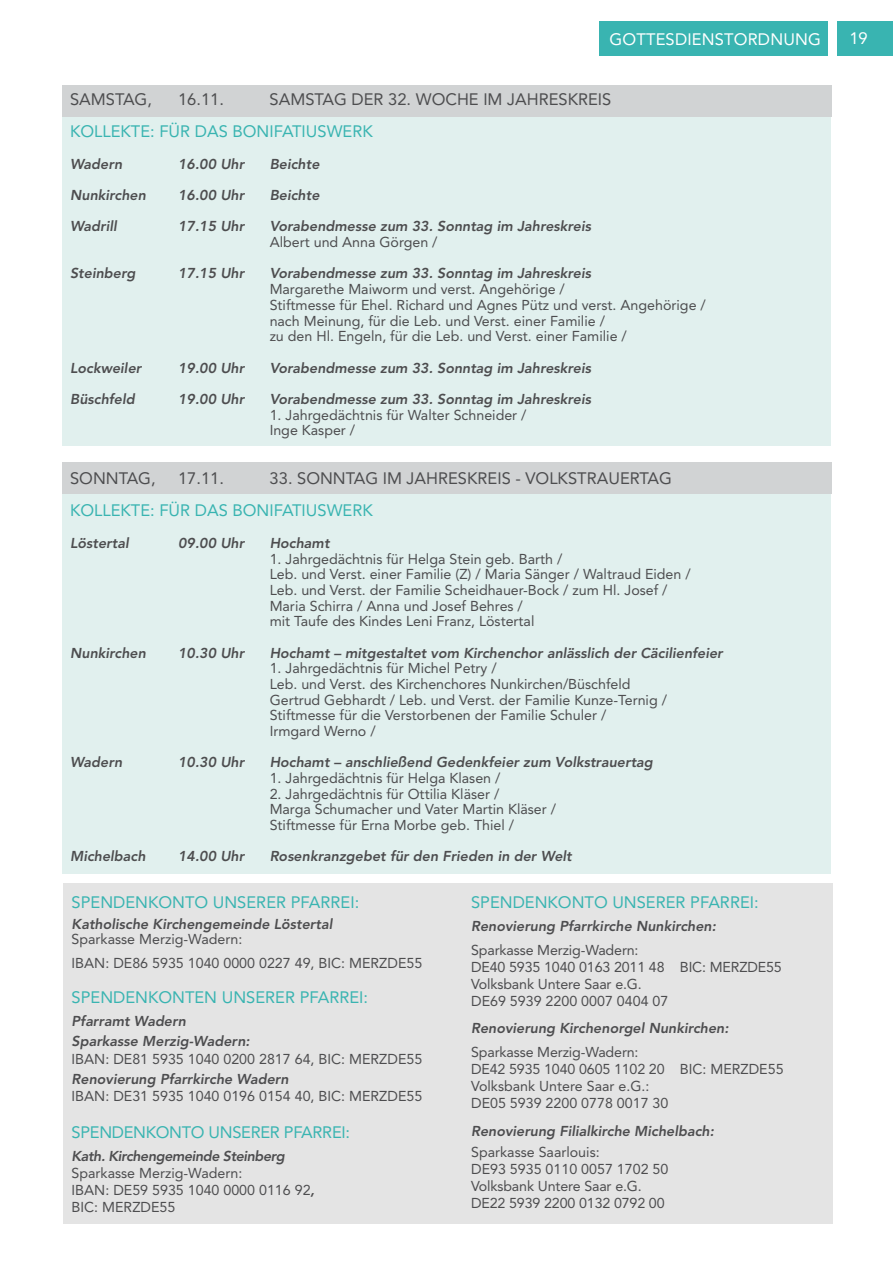
<style>
.page{position:relative;width:893px;height:1263px;background:#fff}
.page>*{position:absolute;margin:0;border:0;box-sizing:border-box;transform-origin:0 0}
.t1{font:16.5px "Avenir LT Std";color:#39b4b1}
.t2{font:16.5px "Avenir LT Std";color:#4d4d4f}
.t3{font:16.5px "Avenir LT Std";letter-spacing:-.02em;color:#39b4b1}
.t4{font:16.5px "Avenir LT Std";letter-spacing:.01em;color:#fff}
.t5{font:14.25px/17.1px "Avenir LT Std";color:#4d4d4f}
.t6{font:italic 800 14.25px/20.1px "Avenir LT Std";color:#4d4d4f}
.t7{font:italic 800 14.25px "Avenir LT Std";letter-spacing:-.03em;color:#4d4d4f}
.s1{font-weight:800;font-style:italic}
</style>
<div class="page">
<div style="left:837px;top:22px;width:56px;height:34px;background:#39b4b1"></div>
<div style="left:63px;top:103px;width:768px;height:343px;background:#e1f0ee"></div>
<div style="left:63px;top:482px;width:768px;height:392px;background:#e1f0ee"></div>
<div style="left:63px;top:85px;width:769px;height:32px;background:#d1d3d4"></div>
<div style="left:63px;top:462px;width:769px;height:32px;background:#d1d3d4"></div>
<div style="left:600px;top:22px;width:228px;height:34px;background:#39b4b1"></div>
<div style="left:63px;top:883px;width:769px;height:340px;background:#e4e4e4"></div>
<p class="t4" style="left:609px;top:30px;width:57px">Gottesdiens</p>
<p class="t4" style="left:724px;top:30px;width:37px">tordnung</p>
<p class="t2" style="left:70px;top:89px;width:83px">SAMSTAG,</p>
<p class="t2" style="left:178px;top:89px;width:47px">16.11.</p>
<p class="t2" style="left:270px;top:89px;width:175px">SAMSTAG DER 32. WOCH</p>
<p class="t2" style="left:469px;top:89px;width:144px">E IM JAH RESKREIS</p>
<p class="t1" style="left:70px;top:122px;width:304px">KOLLEKTE: FÜR DAS BONIFATIUSWERK</p>
<p class="t6" style="left:70px;top:154px;width:54px">Wadern</p>
<p class="t6" style="left:178px;top:154px;width:68px">16.00 Uhr</p>
<p class="t6" style="left:270px;top:154px;width:51px">Beichte</p>
<p class="t6" style="left:70px;top:185px;width:77px">Nunkirchen</p>
<p class="t6" style="left:178px;top:185px;width:68px">16.00 Uhr</p>
<p class="t6" style="left:270px;top:185px;width:51px">Beichte</p>
<p class="t6" style="left:70px;top:217px;width:48px">Wadrill</p>
<p class="t6" style="left:178px;top:217px;width:68px">17.15 Uhr</p>
<p class="t6" style="left:270px;top:217px;width:323px">Vorabendmesse zum 33. Sonntag im Jahreskreis</p>
<p class="t5" style="left:270px;top:234px;width:169px">Albert und Anna Görgen /</p>
<p class="t6" style="left:70px;top:264px;width:67px">Steinberg</p>
<p class="t6" style="left:178px;top:264px;width:68px">17.15 Uhr</p>
<p class="t6" style="left:270px;top:264px;width:323px">Vorabendmesse zum 33. Sonntag im Jahreskreis</p>
<p class="t5" style="left:270px;top:281px;width:438px;line-height:15.8px">Margarethe Maiworm und verst. Angehörige /<br>Stiftmesse für Ehel. Richard und Agnes Pütz und verst. Angehörige / nach Meinung, für die Leb. und Verst. einer Familie /<br>zu den H l. Engeln, für die Leb. und Verst. einer Familie /</p>
<p class="t6" style="left:70px;top:358px;width:73px">Lockweiler</p>
<p class="t6" style="left:178px;top:358px;width:68px">19.00 Uhr</p>
<p class="t6" style="left:270px;top:358px;width:323px">Vorabendmesse zum 33. Sonntag im Jahreskreis</p>
<p class="t6" style="left:70px;top:389px;width:66px">Büschfeld</p>
<p class="t6" style="left:178px;top:389px;width:68px">19.00 Uhr</p>
<p class="t6" style="left:270px;top:389px;width:323px">Vorabendmesse zum 33. Sonntag im Jahreskreis</p>
<p class="t5" style="left:270px;top:407px;width:258px;line-height:15.8px">1. Jahrgedächtnis für Walter Schneider /<br>Inge Kasper /</p>
<p class="t2" style="left:70px;top:468px;width:87px">SONNTAG,</p>
<p class="t2" style="left:178px;top:468px;width:47px">17.11.</p>
<p class="t2" style="left:270px;top:468px;width:404px">33. SONNTAG IM JAH RESKREIS - VOLKSTRAUERTAG</p>
<p class="t1" style="left:70px;top:501px;width:304px">KOLLEKTE: FÜR DAS BONIFATIUSWERK</p>
<p class="t6" style="left:70px;top:533px;width:60px">Löstertal</p>
<p class="t6" style="left:178px;top:533px;width:68px">09.00 Uhr</p>
<p class="t6" style="left:270px;top:533px;width:61px">Hochamt</p>
<p class="t5" style="left:270px;top:551px;width:423px;line-height:15.6px">1. Jahrgedächtnis für Helga Stein geb. Barth /<br>Leb. und Verst. einer Familie (Z) / Maria Sänger / Waltraud Eiden / Leb. und Verst. der Familie Scheidhauer-Bock / zum H l. Josef / Maria Schirra / Anna und Josef Behres /<br>mit Taufe des Kindes Leni Franz, Löstertal</p>
<p class="t6" style="left:70px;top:643px;width:77px">Nunkirchen</p>
<p class="t6" style="left:178px;top:643px;width:68px">10.30 Uhr</p>
<p class="t6" style="left:270px;top:643px;width:455px">Hochamt – mitgestaltet vom Kirchenchor anlässlich der Cäcilienfeier</p>
<p class="t5" style="left:270px;top:660px;width:399px;line-height:15.8px">1. Jahrgedächtnis für Michel Petry /<br>Leb. und Verst. des Kirchenchores Nunkirchen/Büschfeld Gertrud Gebhardt / Leb. und Verst. der Familie Kunze-Ternig / Stiftmesse für die Verstorbenen der Familie Schuler /<br>Irmgard Werno /</p>
<p class="t6" style="left:70px;top:752px;width:54px">Wadern</p>
<p class="t6" style="left:178px;top:752px;width:68px">10.30 Uhr</p>
<p class="t6" style="left:270px;top:752px;width:385px">Hochamt – anschließend Gedenkfeier zum Volkstrauertag</p>
<p class="t5" style="left:270px;top:770px;width:232px">1. Jahrgedächtnis für Helga Klasen /</p>
<p class="t5" style="left:270px;top:786px;width:288px;line-height:15.6px">2. Jahrgedächtnis für Ottilia Kläser /<br>Marga Schumacher und Vater Martin Kläser /<br>Stiftmesse für Erna Morbe geb. Thiel /</p>
<p class="t6" style="left:70px;top:847px;width:77px">Michelbach</p>
<p class="t6" style="left:178px;top:847px;width:68px">14.00 Uhr</p>
<p class="t6" style="left:270px;top:847px;width:304px">Rosenkranzgebet für den Frieden in der Welt</p>
<p class="t1" style="left:72px;top:893px;width:289px">SPENDENKONTO UNSERER PFARREI:</p>
<p class="t6" style="left:72px;top:914px;width:262px">Katholische Kirchengemeinde Löstertal</p>
<p class="t5" style="left:72px;top:927px;width:352px;line-height:24px">Sparkasse Merzig-Wadern:<br>IBAN: DE86 5935 1040 0000 0227 49, BIC: MERZDE55</p>
<p class="t1" style="left:72px;top:988px;width:298px">SPENDENKONTEN UNSERER PFARREI:</p>
<p class="t6" style="left:72px;top:1011px;width:180px">Pfarramt Wadern<br>Sparkasse Merzig-Wadern:</p>
<p class="t5" style="left:72px;top:1050px;width:352px">IBAN: DE81 5935 1040 0200 2817 64, BIC: MERZDE55</p>
<p class="t6" style="left:72px;top:1069px;width:219px">Renovierung Pfarrkirche Wadern</p>
<p class="t5" style="left:72px;top:1087px;width:352px">IBAN: DE31 5935 1040 0196 0154 40, BIC: MERZDE55</p>
<p class="t3" style="left:72px;top:1122px;width:280px">SPENDENKONTO UNSERER PFARREI:</p>
<p class="t7" style="left:72px;top:1147px;width:215px">Kath. Kirchengemeinde Steinberg</p>
<p class="t5" style="left:72px;top:1164px;width:245px">Sparkasse Merzig-Wadern:<br>IBAN: DE59 5935 1040 0000 0116 92<span class="s1">,<br></span>BIC: MERZDE55</p>
<p class="t1" style="left:471px;top:893px;width:289px">SPENDENKONTO UNSERER PFARREI:</p>
<p class="t6" style="left:471px;top:917px;width:246px">Renovierung Pfarrkirche Nunkirchen:</p>
<p class="t5" style="left:471px;top:941px;width:312px">Sparkasse Merzig-Wadern:<br>DE40 5935 1040 0163 2011 48 BIC: MERZDE55<br>Volksbank Untere Saar e.G.<br>DE69 5939 2200 0007 0404 07</p>
<p class="t6" style="left:471px;top:1019px;width:259px">Renovierung Kirchenorgel Nunkirchen:</p>
<p class="t5" style="left:471px;top:1043px;width:314px">Sparkasse Merzig-Wadern:<br>DE42 5935 1040 0605 1102 20 BIC: MERZDE55<br>Volksbank Untere Saar e.G.:<br>DE05 5939 2200 0778 0017 30</p>
<p class="t6" style="left:471px;top:1121px;width:244px">Renovierung Filialkirche Michelbach:</p>
<p class="t5" style="left:471px;top:1144px;width:199px">Sparkasse Saarlouis:<br>DE93 5935 0110 0057 1702 50<br>Volksbank Untere Saar e.G.<br>DE22 5939 2200 0132 0792 00</p>
<p class="t4" style="left:849px;top:29px;width:20px">19</p>
</div>
